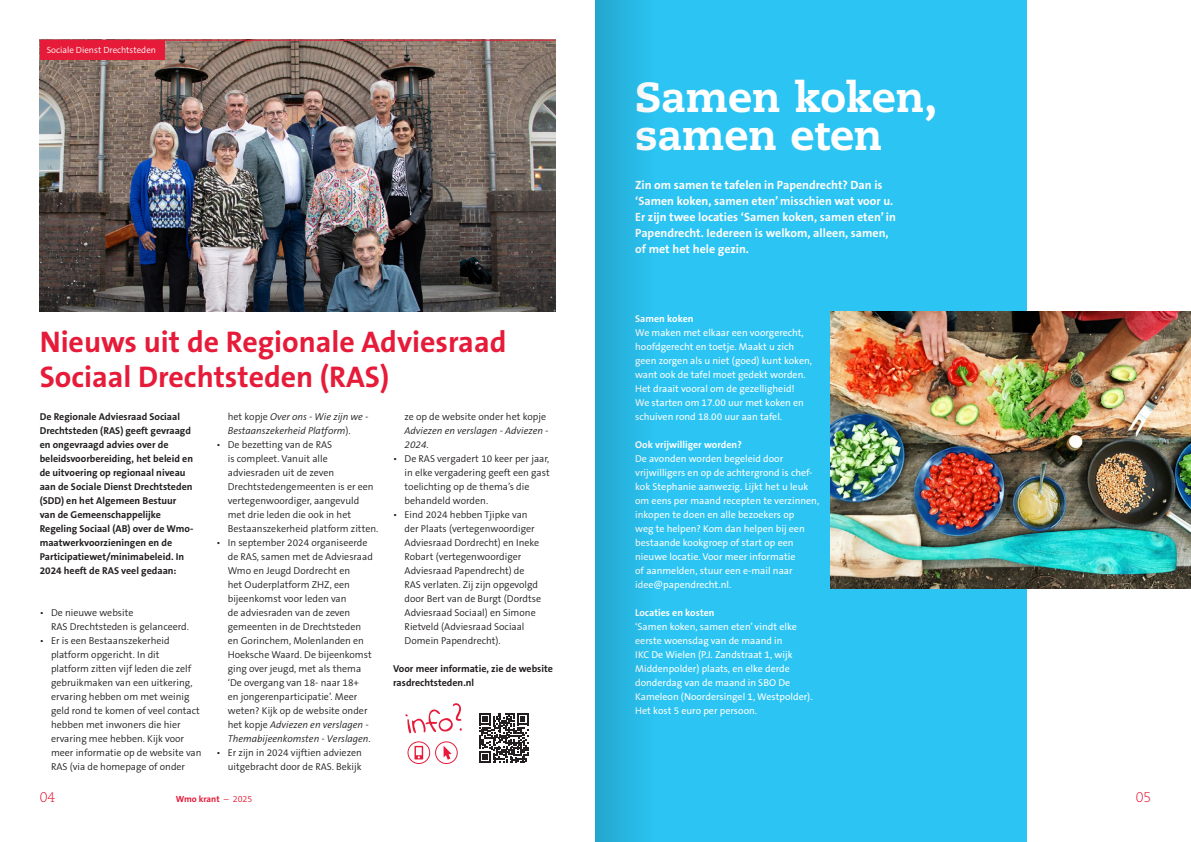
<style>
.page{position:relative;width:1191px;height:842px;background:#fff}
.page>*{position:absolute;margin:0;border:0;box-sizing:border-box;transform-origin:0 0}
.Titel_32pt{font:800 42px/38px "Caecilia";letter-spacing:-.005em;color:#fff}
.Titel_32pt-2{font:700 30px/35px "The Sans B7";color:#e61b39}
.t1{font:300 14px "Caecilia";color:#e61b39}
.Broodtekst{font:700 12px/16px "The Sans B7";color:#fff}
.Broodtekst-2{font:300 10px/14px "The Sans B4";color:#231f20}
.Broodtekst-3{font:10px/14px "The Sans B5 Plain";color:#fff}
.Broodtekst-4{font:700 10px/14px "The Sans B7";color:#231f20}
.Broodtekst-5{font:italic 300 10px/14px "The Sans B4";color:#231f20}
.Broodtekst-6{font:700 10px "The Sans B7";color:#fff}
.t2{font:300 9px "The Sans B4";color:#fff}
.t3{font:700 9px "The Sans B7";letter-spacing:-.005em;color:#e61b39}
.s1{font-style:normal}
.s2{font-style:italic}
.s3{font-family:"The Sans B4";font-weight:300}
</style>
<div class="page">
<img style="left:40px;top:41px;width:516px;height:271px">
<div style="left:595px;top:0;width:431px;height:842px;background:#2bc4f3"></div>
<div style="left:40px;top:40px;width:124px;height:20px;background:#e61b39"></div>
<img style="left:831px;top:312px;width:360px;height:276px">
<svg style="left:479px;top:713px;width:49px;height:50px"></svg>
<div style="left:435px;top:741px;width:23px;height:23px;border:1px solid #e61b39;border-radius:50%"></div>
<svg style="left:443px;top:746px;width:9px;height:14px"></svg>
<div style="left:407px;top:741px;width:23px;height:23px;border:1px solid #e61b39;border-radius:50%"></div>
<svg style="left:414px;top:746px;width:9px;height:13px"></svg>
<svg style="left:405px;top:703px;width:57px;height:30px"></svg>
<hr style="left:40px;top:40px;width:516px;height:1px;background:#e61b39">
<div style="left:595px;top:0;width:102px;height:842px;background:linear-gradient(to right,#25abd4,#2dcbfc)"></div>
<p class="t2" style="left:47px;top:45px;width:111px">Sociale Dienst Drechtsteden</p>
<p class="Titel_32pt-2" style="left:40px;top:325px;width:468px">Nieuws uit de Regionale Adviesraad<br>Sociaal Drechtsteden (RAS)</p>
<p class="Broodtekst-4" style="left:40px;top:410px;width:155px">De Regionale Adviesraad Sociaal<br>Drechtsteden (RAS) geeft gevraagd en ongevraagd advies over de beleidsvoorbereiding, het beleid en de uitvoering op regionaal niveau aan de Sociale Dienst Drechtsteden (SDD) en het Algemeen Bestuur van de Gemeenschappelijke<br>Regeling Sociaal (AB) over de Wmo&shy;maatwerkvoorzieningen en de<br>Participatiewet/minimabeleid. In<br>2024 heeft de RAS veel gedaan:</p>
<p class="Broodtekst-2" style="left:51px;top:606px;width:139px;text-indent:-11px">• De nieuwe website<br>RAS Drechtsteden is gelanceerd.</p>
<p class="Broodtekst-2" style="left:51px;top:634px;width:152px;text-indent:-11px">• Er is een Bestaanszekerheid platform opgericht. In dit<br>platform zitten vijf leden die zelf gebruikmaken van een uitkering, ervaring hebben om met weinig geld rond te komen of veel contact hebben met inwoners die hier ervaring mee hebben. Kijk voor meer informatie op de website van<br>RAS (via de homepage of onder</p>
<p class="Broodtekst-5" style="left:228px;top:410px;width:142px"><span class="s1">het kopje</span> Over ons - Wie zijn we -<br>Bestaanszekerheid Platform<span class="s1">).</span></p>
<p class="Broodtekst-2" style="left:228px;top:438px;width:152px;text-indent:-11px">• De bezetting van de RAS<br>is compleet. Vanuit alle adviesraden uit de zeven<br>Drechtstedengemeenten is er een vertegenwoordiger, aangevuld met drie leden die ook in het<br>Bestaanszekerheid platform zitten.</p>
<p class="Broodtekst-2" style="left:228px;top:536px;width:147px;text-indent:-11px">• In september 2024 organiseerde de RAS, samen met de Adviesraad<br>Wmo en Jeugd Dordrecht en<br>het Ouderplatform ZHZ, een bijeenkomst voor leden van<br>de adviesraden van de zeven gemeenten in de Drechtsteden en Gorinchem, Molenlanden en<br>Hoeksche Waard. De bijeenkomst ging over jeugd, met als thema ‘De overgang van 18- naar 18+<br>en jongerenparticipatie’. Meer weten? Kijk op de website onder het kopje <span class="s2">Adviezen en verslagen -<br>Themabijeenkomsten - Verslagen</span>.</p>
<p class="Broodtekst-2" style="left:216px;top:746px;width:147px;text-align:right">• Er zijn in 2024 vijftien adviezen uitgebracht door de RAS. Bekijk</p>
<p class="Broodtekst-5" style="left:404px;top:410px;width:145px"><span class="s1">ze op de website onder het kopje<br></span>Adviezen en verslagen - Adviezen -<br>2024<span class="s1">.</span></p>
<p class="Broodtekst-2" style="left:404px;top:452px;width:147px;text-indent:-11px">• De RAS vergadert 10 keer per jaar, in elke vergadering geeft een gast toelichting op de thema’s die behandeld worden.</p>
<p class="Broodtekst-2" style="left:404px;top:508px;width:138px;text-indent:-11px">• Eind 2024 hebben Tjipke van der Plaats (vertegenwoordiger<br>Adviesraad Dordrecht) en Ineke<br>Robart (vertegenwoordiger<br>Adviesraad Papendrecht) de<br>RAS verlaten. Zij zijn opgevolgd door Bert van de Burgt (Dordtse<br>Adviesraad Sociaal) en Simone<br>Rietveld (Adviesraad Sociaal<br>Domein Papendrecht).</p>
<p class="Broodtekst-4" style="left:393px;top:662px;width:161px">Voor meer informatie, zie de website rasdrechtsteden.nl</p>
<p class="Titel_32pt" style="left:635px;top:78px;width:304px">Samen koken, samen eten</p>
<p class="Broodtekst" style="left:635px;top:177px;width:262px">Zin om samen te tafelen in Papendrecht? Dan is ‘Samen koken, samen eten’ misschien wat voor u.<br>Er zijn twee locaties ‘Samen koken, samen eten’ in Papendrecht. Iedereen is welkom, alleen, samen, of met het hele gezin.</p>
<p class="Broodtekst-6" style="left:635px;top:313px;width:60px">Samen koken</p>
<p class="Broodtekst-3" style="left:635px;top:326px;width:178px">We maken met elkaar een voorgerecht, hoofdgerecht en toetje. Maakt u zich geen zorgen als u niet (goed) kunt koken, want ook de tafel moet gedekt worden.<br>Het draait vooral om de gezelligheid!<br>We starten om 17.00 uur met koken en schuiven rond 18.00 uur aan tafel.</p>
<p class="Broodtekst-6" style="left:635px;top:439px;width:108px">Ook vrijwilliger worden?</p>
<p class="Broodtekst-3" style="left:635px;top:452px;width:186px">De avonden worden begeleid door vrijwilligers en op de achtergrond is chef&shy;kok Stephanie aanwezig. Lijkt het u leuk om eens per maand recepten te verzinnen, inkopen te doen en alle bezoekers op<br>weg te helpen? Kom dan helpen bij een bestaande kookgroep of start op een nieuwe locatie. Voor meer informatie<br>of aanmelden, stuur een e-mail naar idee@papendrecht.nl.</p>
<p class="Broodtekst-6" style="left:635px;top:607px;width:81px">Locaties en kosten</p>
<p class="Broodtekst-3" style="left:635px;top:620px;width:179px">‘Samen koken, samen eten’ vindt elke eerste woensdag van de maand in<br>IKC De Wielen (P.J. Zandstraat 1, wijk Middenpolder) plaats, en elke derde donderdag van de maand in SBO De Kameleon (Noordersingel 1, Westpolder).<br>Het kost 5 euro per persoon.</p>
<h3 class="t1" style="left:40px;top:789px;width:17px">04</h3>
<p class="t3" style="left:176px;top:794px;width:78px">Wmo krant <span class="s3">– 2025</span></p>
<h3 class="t1" style="left:1135px;top:789px;width:17px">05</h3>
</div>
